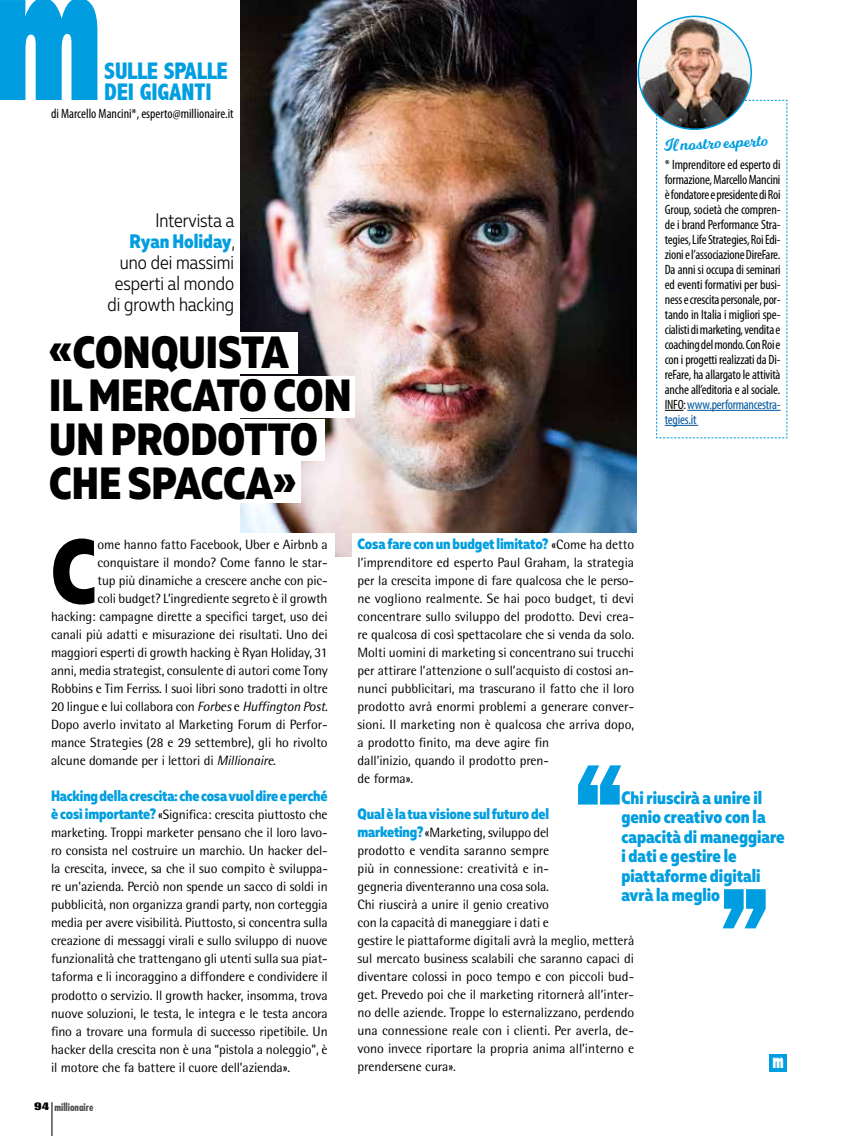
<style>
.page{position:relative;width:864px;height:1136px;background:#fff}
.page>*{position:absolute;margin:0;border:0;box-sizing:border-box;transform-origin:0 0}
.t1{font:700 condensed 150.6px "Folio Std";color:#009ee0}
.t2{font:800 90.6px "Muller Narrow";color:#000}
.t3{font:800 45px/43.5px "Muller Narrow";color:#000}
.t4{font:800 condensed 24px/21px "Abadi";letter-spacing:-.01em;color:#009ee0}
.t5{font:300 19.5px/21px "Muller Narrow";color:#000;text-align:right}
.t6{font:800 condensed 19.5px "Futura";color:#fff;scale:.7 1}
.t7{font:800 18px/19.5px "Muller Narrow";color:#009ee0}
.t8{font:17.25px "Milkshake";color:#009ee0}
.t9{font:800 15px "Muller Narrow";letter-spacing:-.01em;color:#009ee0}
.t10{font:13.5px/18px "Rotis Semi Sans";letter-spacing:-.005em;color:#000}
.t11{font:condensed 13.5px/15px "Myriad Pro";letter-spacing:-.015em;color:#000;text-align:justify}
.t12{font:700 condensed 10.5px "Futura";color:#000}
.s1{font-weight:800;color:#009ee0}
.s2{color:#00579d}
.s3{font-style:italic}
.s4{font-family:"Muller Narrow";font-weight:800;font-size:15px;color:#009ee0}
.s5{font-family:"Impact LT Std";font-weight:400;font-stretch:normal}
.s6{font-family:"Rotis Semi Sans";font-weight:400;font-size:13.5px;color:#000}
</style>
<div class="page">
<hr style="left:51px;top:1101px;width:2px;height:34px;background:#000">
<img style="left:240px;top:0;width:396px;height:556px">
<svg style="left:0;top:0;width:97px;height:100px;background:#29ade4"></svg>
<div style="left:60px;top:332px;width:238px;height:41px;background:#fff"></div>
<div style="left:230px;top:376px;width:124px;height:41px;background:#fff"></div>
<div style="left:94px;top:418px;width:231px;height:42px;background:#fff"></div>
<div style="left:203px;top:461px;width:98px;height:41px;background:#fff"></div>
<div style="left:221px;top:533px;width:113px;height:42px;background:#fff"></div>
<div style="left:351px;top:533px;width:291px;height:42px;background:#fff"></div>
<svg style="left:656px;top:100px;width:131px;height:338px"></svg>
<hr style="left:687px;top:410px;width:93px;height:1px;background:#00579d">
<hr style="left:664px;top:425px;width:34px;height:1px;background:#00579d">
<div style="left:769px;top:1054px;width:17px;height:17px;background:#009ee0"></div>
<img style="left:638px;top:16px;width:113px;height:113px;border-radius:56px">
<div style="left:637px;top:16px;width:114px;height:114px;border:2px solid #009ee0;border-radius:50%"></div>
<h3 class="t4" style="left:104px;top:61px;width:125px">SULLE SPALLE<br>DEI GIGANTI</h3>
<p class="t11" style="left:51px;top:106px;width:184px">di Marcello Mancini*, esperto@millionaire.it</p>
<h3 class="t5" style="left:107px;top:209px;width:129px">Intervista a<br><span class="s1">Ryan Holiday</span>, uno dei massimi esperti al mondo di growth hacking</h3>
<h3 class="t3" style="left:49px;top:330px;width:304px">«CONQUISTA<br>IL MERCATO CON<br>UN PRODOTTO<br>CHE SPACCA»</h3>
<p class="t8" style="left:663px;top:133px;width:105px;rotate:-3deg">Il nostro esperto</p>
<p class="t11" style="left:664px;top:157px;width:117px">* Imprenditore ed esperto di formazione, Marcello Mancini è fondatore e presidente di Roi Group, società che compren&shy;de i brand Performance Stra&shy;tegies, Life Strategies, Roi Edi&shy;zioni e l’associazione DireFare.<br>Da anni si occupa di seminari ed eventi formativi per busi&shy;ness e crescita personale, por&shy;tando in Italia i migliori spe&shy;cialisti di marketing, vendita e coaching del mondo. Con Roi e con i progetti realizzati da Di&shy;reFare, ha allargato le attività anche all’editoria e al sociale.<br>INFO: <span class="s2">www.performancestra&shy;tegies.it</span></p>
<h2 class="t2" style="left:51px;top:513px;width:47px">C</h2>
<p class="t10" style="left:98px;top:535px;width:231px">ome hanno fatto Facebook, Uber e Airbnb a</p>
<p class="t10" style="left:98px;top:553px;width:231px">conquistare il mondo? Come fanno le star-</p>
<p class="t10" style="left:98px;top:571px;width:231px">tup più dinamiche a crescere anche con pic-</p>
<p class="t10" style="left:98px;top:589px;width:231px">coli budget? L’ingrediente segreto è il growth</p>
<p class="t10" style="left:51px;top:607px;width:278px">hacking: campagne dirette a specifici target, uso dei</p>
<p class="t10" style="left:51px;top:625px;width:278px">canali più adatti e misurazione dei risultati. Uno dei</p>
<p class="t10" style="left:51px;top:643px;width:278px">maggiori esperti di growth hacking è Ryan Holiday, 31</p>
<p class="t10" style="left:51px;top:661px;width:278px">anni, media strategist, consulente di autori come Tony</p>
<p class="t10" style="left:51px;top:679px;width:278px">Robbins e Tim Ferriss. I suoi libri sono tradotti in oltre</p>
<p class="t10" style="left:51px;top:697px;width:278px">20 lingue e lui collabora con <span class="s3">Forbes</span> e <span class="s3">Huffington Post</span>.</p>
<p class="t10" style="left:51px;top:715px;width:278px">Dopo averlo invitato al Marketing Forum di Perfor-</p>
<p class="t10" style="left:51px;top:733px;width:278px">mance Strategies (28 e 29 settembre), gli ho rivolto</p>
<p class="t10" style="left:51px;top:751px;width:226px">alcune domande per i lettori di <span class="s3">Millionaire</span>.</p>
<p class="t9" style="left:51px;top:786px;width:278px">Hacking della crescita: che cosa vuol dire e perché</p>
<p class="t10" style="left:51px;top:805px;width:278px;text-align:justify"><span class="s4">è così importante?</span> «Significa: crescita piuttosto che marketing. Troppi marketer pensano che il loro lavo&shy;ro consista nel costruire un marchio. Un hacker del&shy;la crescita, invece, sa che il suo compito è sviluppa&shy;re un’azienda. Perciò non spende un sacco di soldi in pubblicità, non organizza grandi party, non corteggia media per avere visibilità. Piuttosto, si concentra sulla creazione di messaggi virali e sullo sviluppo di nuove funzionalità che trattengano gli utenti sulla sua piat&shy;taforma e li incoraggino a diffondere e condividere il prodotto o servizio. Il growth hacker, insomma, trova nuove soluzioni, le testa, le integra e le testa ancora fino a trovare una formula di successo ripetibile. Un hacker della crescita non è una “pistola a noleggio”, è il motore che fa battere il cuore dell’azienda».</p>
<p class="t12" style="left:34px;top:1099px;width:61px"><span class="s5">94</span> millionaire</p>
<p class="t9" style="left:357px;top:534px;width:278px">Cosa fare con un budget limitato? <span class="s6">«Come ha detto</span></p>
<p class="t10" style="left:357px;top:553px;width:278px">l’imprenditore ed esperto Paul Graham, la strategia per la crescita impone di fare qualcosa che le perso&shy;ne vogliono realmente. Se hai poco budget, ti devi concentrare sullo sviluppo del prodotto. Devi crea&shy;re qualcosa di così spettacolare che si venda da solo.<br>Molti uomini di marketing si concentrano sui trucchi per attirare l’attenzione o sull’acquisto di costosi an&shy;nunci pubblicitari, ma trascurano il fatto che il loro prodotto avrà enormi problemi a generare conver&shy;sioni. Il marketing non è qualcosa che arriva dopo, a prodotto finito, ma deve agire fin<br>dall’inizio, quando il prodotto pren-<br>de forma».</p>
<p class="t9" style="left:357px;top:804px;width:193px">Qual è la tua visione sul futuro del</p>
<p class="t10" style="left:357px;top:823px;width:278px"><span class="s4">marketing?</span> «Marketing, sviluppo del<br>prodotto e vendita saranno sempre<br>più in connessione: creatività e in-<br>gegneria diventeranno una cosa sola.<br>Chi riuscirà a unire il genio creativo<br>con la capacità di maneggiare i dati e<br>gestire le piattaforme digitali avrà la meglio, metterà sul mercato business scalabili che saranno capaci di diventare colossi in poco tempo e con piccoli bud&shy;get. Prevedo poi che il marketing ritornerà all’inter&shy;no delle aziende. Troppe lo esternalizzano, perdendo una connessione reale con i clienti. Per averla, de&shy;vono invece riportare la propria anima all’interno e prendersene cura».</p>
<h1 class="t1" style="left:571px;top:736px;width:56px">‘‘</h1>
<h3 class="t7" style="left:621px;top:787px;width:165px">Chi riuscirà a unire il genio creativo con la capacità di maneggiare i dati e gestire le piattaforme digitali avrà la meglio</h3>
<h1 class="t1" style="left:771px;top:957px;width:56px;rotate:-180deg">‘‘</h1>
<h3 class="t6" style="left:772px;top:1047px;width:18px">m</h3>
</div>
